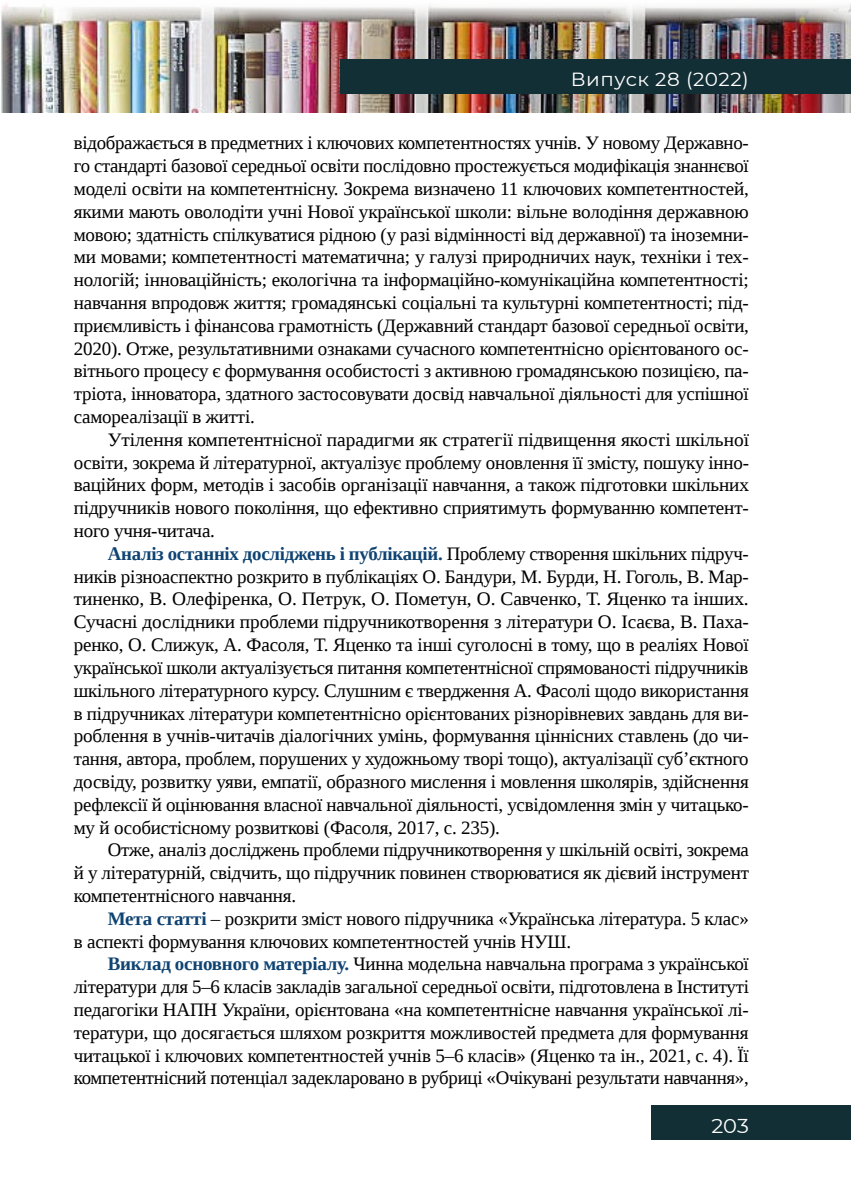
<style>
.page{position:relative;width:851px;height:1191px;background:#fff}
.page>*{position:absolute;margin:0;border:0;box-sizing:border-box;transform-origin:0 0}
.t1{font:20px "Montserrat";color:#fff;scale:1.05 1}
.t2{font:19px/22.8px "Liberation Serif";letter-spacing:-.01em;color:#000;text-align:justify}
.t3{font:19px "Montserrat";letter-spacing:.025em;color:#fff;scale:1.05 1}
.s1{font-weight:700;color:#0f4372}
</style>
<div class="page">
<img style="left:1px;top:4px;width:849px;height:109px">
<div style="left:340px;top:60px;width:510px;height:34px;background:#122f35"></div>
<div style="left:651px;top:1106px;width:199px;height:34px;background:#122f35"></div>
<p class="t3" style="left:570px;top:66px;width:171px">Випуск 28 (2022)</p>
<p class="t2" style="left:74px;top:131px;width:676px">відображається в предметних і ключових компетентностях учнів. У новому Державно&shy;го стандарті базової середньої освіти послідовно простежується модифікація знаннєвої моделі освіти на компетентнісну. Зокрема визначено 11 ключових компетентностей, якими мають оволодіти учні Нової української школи: вільне володіння державною мовою; здатність спілкуватися рідною (у разі відмінності від державної) та іноземни&shy;ми мовами; компетентності математична; у галузі природничих наук, техніки і тех&shy;нологій; інноваційність; екологічна та інформаційно-комунікаційна компетентності; навчання впродовж життя; громадянські соціальні та культурні компетентності; під&shy;приємливість і фінансова грамотність (Державний стандарт базової середньої освіти, 2020). Отже, результативними ознаками сучасного компетентнісно орієнтованого ос&shy;вітнього процесу є формування особистості з активною громадянською позицією, па&shy;тріота, інноватора, здатного застосовувати досвід навчальної діяльності для успішної самореалізації в житті.</p>
<p class="t2" style="left:74px;top:428px;width:676px;text-indent:34px">Утілення компетентнісної парадигми як стратегії підвищення якості шкільної освіти, зокрема й літературної, актуалізує проблему оновлення її змісту, пошуку інно&shy;ваційних форм, методів і засобів організації навчання, а також підготовки шкільних підручників нового покоління, що ефективно сприятимуть формуванню компетент&shy;ного учня-читача.</p>
<p class="t2" style="left:74px;top:542px;width:676px;text-indent:34px"><span class="s1">Аналіз останніх досліджень і публікацій.</span> Проблему створення шкільних підруч&shy;ників різноаспектно розкрито в публікаціях О. Бандури, М. Бурди, Н. Гоголь, В. Мар&shy;тиненко, В. Олефіренка, О. Петрук, О. Пометун, О. Савченко, Т. Яценко та інших.<br>Сучасні дослідники проблеми підручникотворення з літератури О. Ісаєва, В. Паха&shy;ренко, О. Слижук, А. Фасоля, Т. Яценко та інші суголосні в тому, що в реаліях Нової української школи актуалізується питання компетентнісної спрямованості підручників шкільного літературного курсу. Слушним є твердження А. Фасолі щодо використання в підручниках літератури компетентнісно орієнтованих різнорівневих завдань для ви&shy;роблення в учнів-читачів діалогічних умінь, формування ціннісних ставлень (до чи&shy;тання, автора, проблем, порушених у художньому творі тощо), актуалізації суб’єктного досвіду, розвитку уяви, емпатії, образного мислення і мовлення школярів, здійснення рефлексії й оцінювання власної навчальної діяльності, усвідомлення змін у читацько&shy;му й особистісному розвиткові (Фасоля, 2017, с. 235).</p>
<p class="t2" style="left:74px;top:838px;width:676px;text-indent:34px">Отже, аналіз досліджень проблеми підручникотворення у шкільній освіті, зокрема й у літературній, свідчить, що підручник повинен створюватися як дієвий інструмент компетентнісного навчання.</p>
<p class="t2" style="left:74px;top:907px;width:676px;text-indent:34px"><span class="s1">Мета статті</span> – розкрити зміст нового підручника «Українська література. 5 клас» в аспекті формування ключових компетентностей учнів НУШ.</p>
<p class="t2" style="left:74px;top:952px;width:676px;text-indent:34px"><span class="s1">Виклад основного матеріалу.</span> Чинна модельна навчальна програма з української літератури для 5–6 класів закладів загальної середньої освіти, підготовлена в Інституті педагогіки НАПН України, орієнтована «на компетентнісне навчання української лі&shy;тератури, що досягається шляхом розкриття можливостей предмета для формування читацької і ключових компетентностей учнів 5–6 класів» (Яценко та ін., 2021, с. 4). Її компетентнісний потенціал задекларовано в рубриці «Очікувані результати навчання»,</p>
<p class="t1" style="left:711px;top:1111px;width:37px">203</p>
</div>
